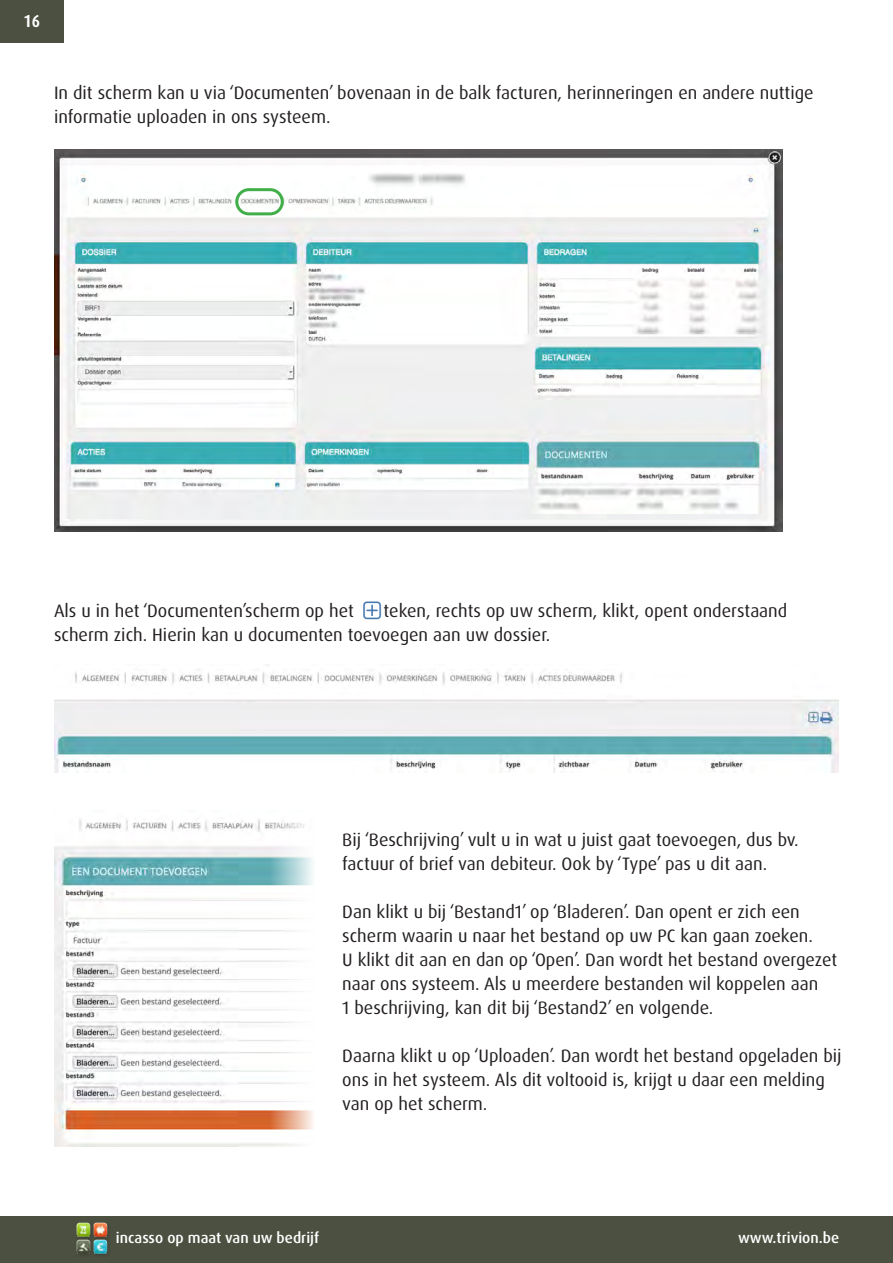
<style>
.page{position:relative;width:893px;height:1263px;background:#fff}
.page>*{position:absolute;margin:0;border:0;box-sizing:border-box;transform-origin:0 0}
.t1{font:18px/24px "Dax Pro";color:#231f20}
.t2{font:700 condensed 17.4px "Dax Pro";color:#fff}
.t3{font:500 15px "Dax Pro";color:#fff}
</style>
<div class="page">
<div style="left:0;top:1216px;width:893px;height:47px;background:#4c5040"></div>
<div style="left:92px;top:1221px;width:19px;height:20px;background:#231f20;opacity:.3"></div>
<img style="left:95px;top:1223px;width:12px;height:14px">
<div style="left:92px;top:1238px;width:19px;height:20px;background:#231f20;opacity:.3"></div>
<img style="left:95px;top:1240px;width:12px;height:14px">
<div style="left:75px;top:1238px;width:20px;height:20px;background:#231f20;opacity:.3"></div>
<img style="left:77px;top:1241px;width:13px;height:13px">
<div style="left:75px;top:1221px;width:20px;height:20px;background:#231f20;opacity:.3"></div>
<img style="left:76px;top:1223px;width:14px;height:14px">
<div style="left:0;top:0;width:64px;height:43px;background:#4c5040"></div>
<img style="left:54px;top:150px;width:729px;height:381px">
<img style="left:534px;top:343px;width:236px;height:56px">
<img style="left:532px;top:435px;width:231px;height:79px">
<div style="left:235px;top:188px;width:49px;height:27px;border:3px solid #40ae49;border-radius:12px"></div>
<img style="left:54px;top:818px;width:259px;height:329px">
<img style="left:363px;top:601px;width:18px;height:19px">
<img style="left:54px;top:664px;width:785px;height:109px">
<p class="t2" style="left:24px;top:10px;width:18px">16</p>
<p class="t1" style="left:54px;top:81px;width:761px">In dit scherm kan u via ‘Documenten’ bovenaan in de balk facturen, herinneringen en andere nuttige informatie uploaden in ons systeem.</p>
<p class="t1" style="left:54px;top:598px;width:301px">Als u in het ‘Documenten’scherm op het</p>
<p class="t1" style="left:54px;top:598px;width:735px;text-indent:330px">teken, rechts op uw scherm, klikt, opent onderstaand scherm zich. Hierin kan u documenten toevoegen aan uw dossier.</p>
<p class="t1" style="left:342px;top:828px;width:458px">Bij ‘Beschrijving’ vult u in wat u juist gaat toevoegen, dus bv. factuur of brief van debiteur. Ook by ‘Type’ pas u dit aan.</p>
<p class="t1" style="left:342px;top:900px;width:496px">Dan klikt u bij ‘Bestand1’ op ‘Bladeren’. Dan opent er zich een scherm waarin u naar het bestand op uw PC kan gaan zoeken.<br>U klikt dit aan en dan op ‘Open’. Dan wordt het bestand overgezet naar ons systeem. Als u meerdere bestanden wil koppelen aan<br>1 beschrijving, kan dit bij ‘Bestand2’ en volgende.</p>
<p class="t1" style="left:342px;top:1044px;width:501px">Daarna klikt u op ‘Uploaden’. Dan wordt het bestand opgeladen bij ons in het systeem. Als dit voltooid is, krijgt u daar een melding van op het scherm.</p>
<p class="t3" style="left:116px;top:1228px;width:205px">incasso op maat van uw bedrijf</p>
<p class="t3" style="left:738px;top:1228px;width:102px">www.trivion.be</p>
</div>
